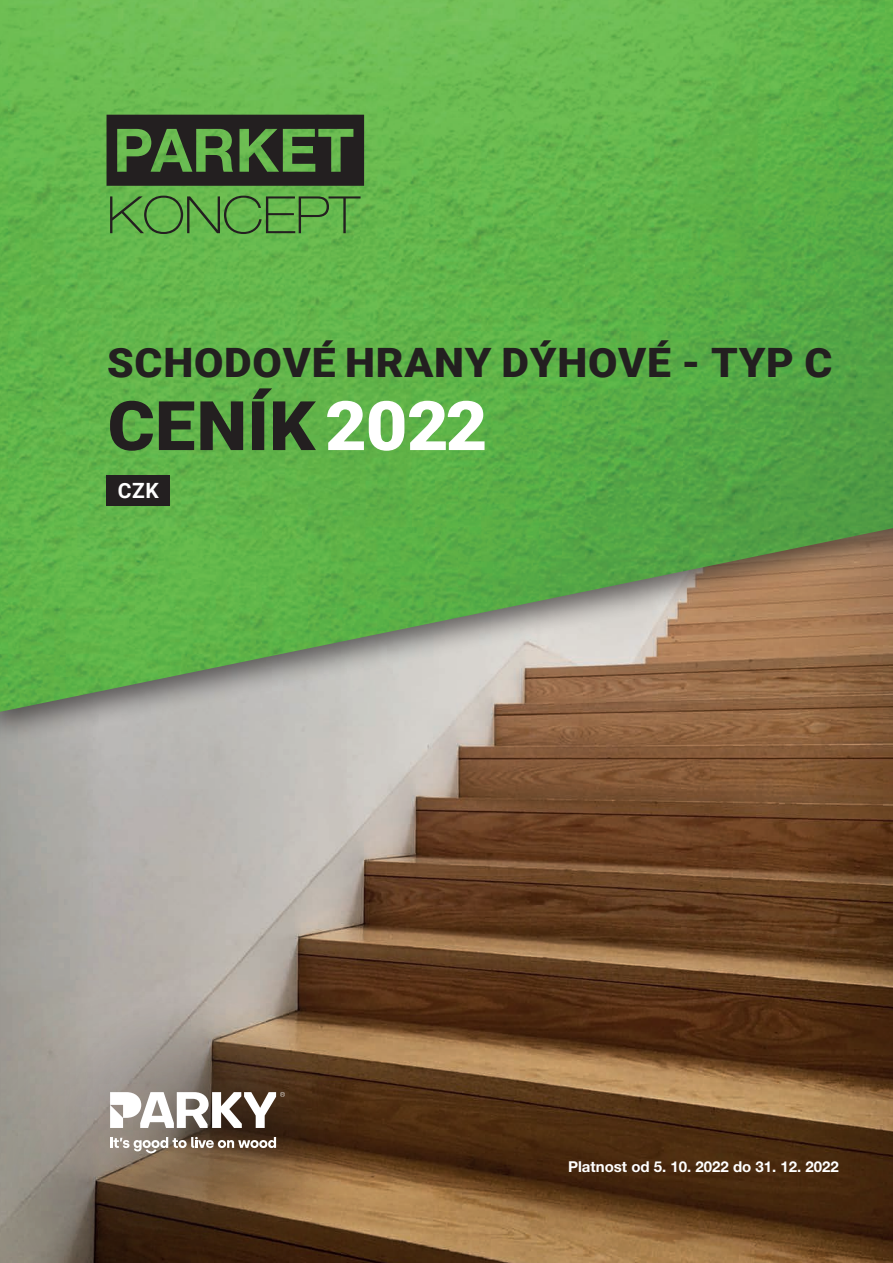
<style>
.page{position:relative;width:893px;height:1263px;background:#fff}
.page>*{position:absolute;margin:0;border:0;box-sizing:border-box;transform-origin:0 0}
.t1{font:900 68.4px "Roboto";color:#231f20;scale:1.05 1}
.t2{font:900 40.5px "Roboto";letter-spacing:.02em;color:#231f20;scale:1.05 1}
.t3{font:700 21px "Roboto";color:#fff}
.t4{font:700 15px "Helvetica Neue LT Pro";color:#fff}
.s1{color:#fff}
</style>
<div class="page">
<img style="left:0;top:746px;width:893px;height:517px">
<div style="left:0;top:0;width:893px;height:746px;background:#231f20;opacity:.65"></div>
<img style="left:0;top:0;width:893px;height:712px">
<svg style="left:110px;top:196px;width:251px;height:38px;background:#5a9e45"></svg>
<svg style="left:107px;top:115px;width:257px;height:71px;background:#364a2d"></svg>
<div style="left:0;top:961px;width:395px;height:302px;background:#fff;opacity:.52"></div>
<svg style="left:110px;top:1137px;width:166px;height:16px"></svg>
<svg style="left:110px;top:1092px;width:175px;height:36px"></svg>
<div style="left:107px;top:475px;width:63px;height:31px;background:#231f20"></div>
<h2 class="t2" style="left:107px;top:334px;width:692px">SCHODOVÉ HRANY DÝHOVÉ - TYP C</h2>
<h1 class="t1" style="left:108px;top:378px;width:363px">CENÍK<span class="s1">2022</span></h1>
<h3 class="t3" style="left:118px;top:476px;width:43px">CZK</h3>
<p class="t4" style="left:568px;top:1157px;width:272px">Platnost od 5. 10. 2022 do 31. 12. 2022</p>
</div>
